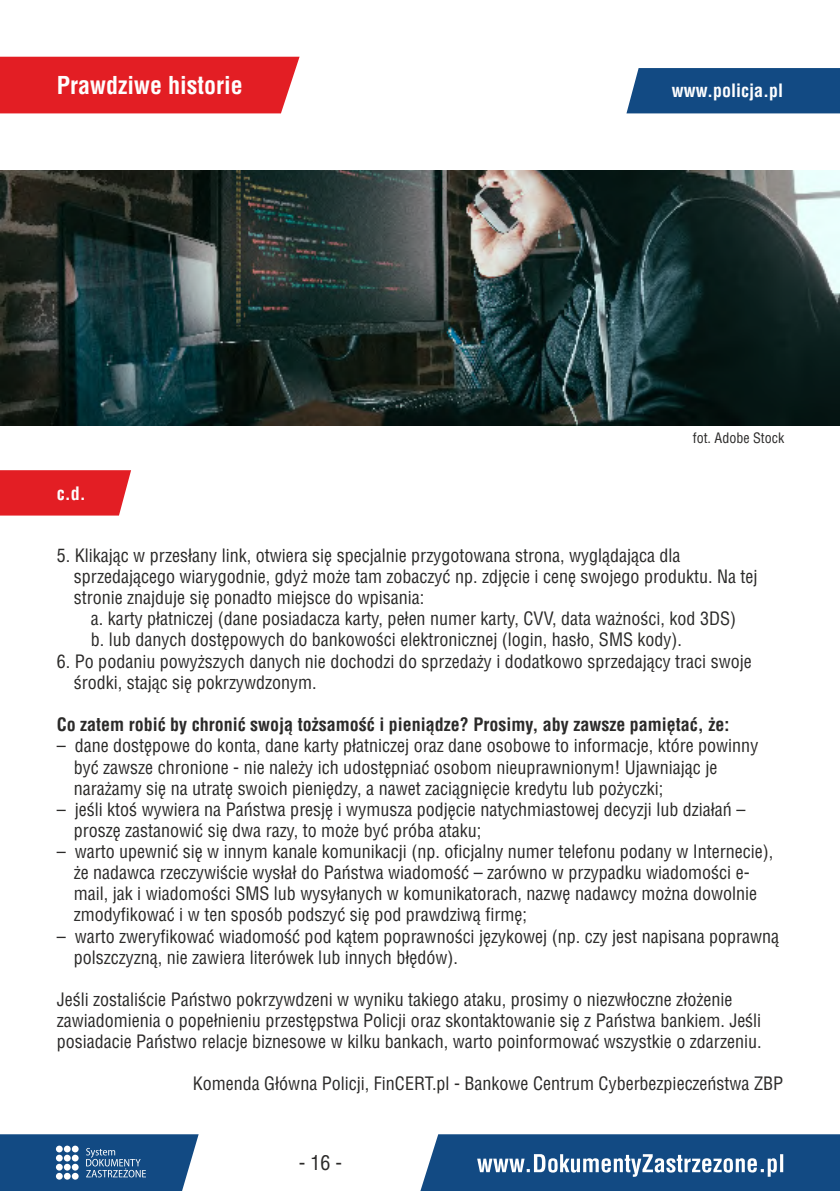
<style>
.page{position:relative;width:840px;height:1191px;background:#fff}
.page>*{position:absolute;margin:0;border:0;box-sizing:border-box;transform-origin:0 0}
.t1{font:700 24px "Switzerland Condensed";color:#fefefe}
.t2{font:20px "Switzerland Condensed";color:#2b2a29}
.t3{font:18px/21.2px "Switzerland Condensed";color:#2b2a29}
.t4{font:700 18px "Switzerland Condensed";color:#2b2a29}
.t5{font:700 18px "Switzerland Condensed";color:#fefefe}
.t6{font:14px "Switzerland Condensed";color:#2b2a29}
</style>
<div class="page">
<svg style="left:0;top:1134px;width:198px;height:57px;background:#2c5e90"></svg>
<svg style="left:420px;top:1134px;width:419px;height:57px;background:#2f6092"></svg>
<div style="left:626px;top:68px;width:213px;height:45px;background:#124a83"></div>
<div style="left:0;top:57px;width:299px;height:56px;background:#e31e24"></div>
<svg style="left:0;top:470px;width:131px;height:45px;background:#e4292e"></svg>
<img style="left:0;top:170px;width:839px;height:255px">
<h1 class="t1" style="left:57px;top:75px;width:187px">Prawdziwe historie</h1>
<p class="t5" style="left:671px;top:83px;width:113px">www.policja.pl</p>
<p class="t5" style="left:57px;top:485px;width:30px">c.d.</p>
<p class="t6" style="left:692px;top:432px;width:93px">fot. Adobe Stock</p>
<p class="t3" style="left:74px;top:546px;width:685px;text-indent:-17px">5. Klikając w przesłany link, otwiera się specjalnie przygotowana strona, wyglądająca dla sprzedającego wiarygodnie, gdyż może tam zobaczyć np. zdjęcie i cenę swojego produktu. Na tej stronie znajduje się ponadto miejsce do wpisania:</p>
<p class="t3" style="left:91px;top:609px;width:646px">a. karty płatniczej (dane posiadacza karty, pełen numer karty, CVV, data ważności, kod 3DS) b. lub danych dostępowych do bankowości elektronicznej (login, hasło, SMS kody).</p>
<p class="t3" style="left:74px;top:652px;width:679px;text-indent:-17px">6. Po podaniu powyższych danych nie dochodzi do sprzedaży i dodatkowo sprzedający traci swoje środki, stając się pokrzywdzonym.</p>
<p class="t4" style="left:57px;top:716px;width:673px">Co zatem robić by chronić swoją tożsamość i pieniądze? Prosimy, aby zawsze pamiętać, że:</p>
<p class="t3" style="left:74px;top:736px;width:685px;text-indent:-17px">– dane dostępowe do konta, dane karty płatniczej oraz dane osobowe to informacje, które powinny być zawsze chronione - nie należy ich udostępniać osobom nieuprawnionym! Ujawniając je narażamy się na utratę swoich pieniędzy, a nawet zaciągnięcie kredytu lub pożyczki;</p>
<p class="t3" style="left:74px;top:800px;width:672px;text-indent:-17px">– jeśli ktoś wywiera na Państwa presję i wymusza podjęcie natychmiastowej decyzji lub działań – proszę zastanowić się dwa razy, to może być próba ataku;</p>
<p class="t3" style="left:74px;top:842px;width:700px;text-indent:-17px">– warto upewnić się w innym kanale komunikacji (np. oficjalny numer telefonu podany w Internecie), że nadawca rzeczywiście wysłał do Państwa wiadomość – zarówno w przypadku wiadomości e&shy;mail, jak i wiadomości SMS lub wysyłanych w komunikatorach, nazwę nadawcy można dowolnie zmodyfikować i w ten sposób podszyć się pod prawdziwą firmę;</p>
<p class="t3" style="left:74px;top:926px;width:706px;text-indent:-17px">– warto zweryfikować wiadomość pod kątem poprawności językowej (np. czy jest napisana poprawną polszczyzną, nie zawiera literówek lub innych błędów).</p>
<p class="t3" style="left:57px;top:990px;width:706px">Jeśli zostaliście Państwo pokrzywdzeni w wyniku takiego ataku, prosimy o niezwłoczne złożenie zawiadomienia o popełnieniu przestępstwa Policji oraz skontaktowanie się z Państwa bankiem. Jeśli posiadacie Państwo relacje biznesowe w kilku bankach, warto poinformować wszystkie o zdarzeniu.</p>
<p class="t3" style="left:193px;top:1074px;width:591px">Komenda Główna Policji, FinCERT.pl - Bankowe Centrum Cyberbezpieczeństwa ZBP</p>
<p class="t2" style="left:299px;top:1154px;width:45px">- 16 -</p>
</div>
